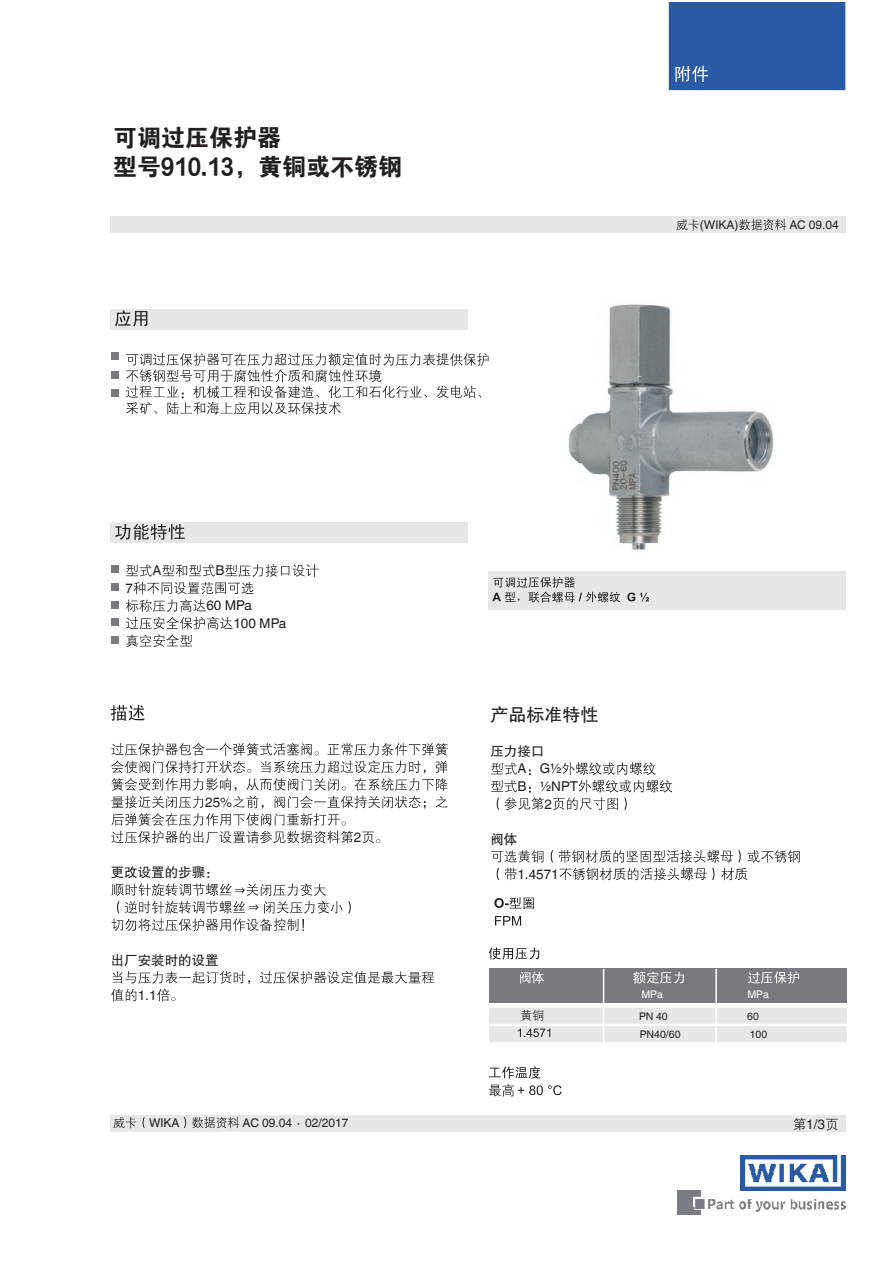
<style>
.page{position:relative;width:893px;height:1263px;background:#fff}
.page>*{position:absolute;margin:0;border:0;box-sizing:border-box;transform-origin:0 0}
.t1{font:24px/28.8px "FZDHTJW GB1 0";color:#231f20}
.t2{font:18px "FZHTJW GB1 0";color:#231f20}
.t3{font:13.5px/17.5px "Helvetica World";color:#231f20}
.t4{font:13.5px "FZHTJW GB1 0";color:#231f20}
.t5{font:12px "Helvetica World";color:#231f20}
.t6{font:10.5px "Helvetica World";color:#221f1f}
.t7{font:10.5px "Helvetica World";color:#fff}
</style>
<div class="page">
<img style="left:740px;top:1155px;width:105px;height:36px">
<img style="left:678px;top:1191px;width:167px;height:24px">
<div style="left:110px;top:1115px;width:735px;height:17px;background:#e6e7e8"></div>
<div style="left:110px;top:216px;width:735px;height:17px;background:#e6e7e8"></div>
<div style="left:669px;top:3px;width:175px;height:86px;background:#2b5aa5"></div>
<div style="left:669px;top:2px;width:176px;height:88px;border:1px solid #2b5aa5"></div>
<div style="left:110px;top:309px;width:357px;height:21px;background:#e6e7e8"></div>
<div style="left:488px;top:571px;width:357px;height:39px;background:#e6e7e8"></div>
<div style="left:110px;top:522px;width:357px;height:21px;background:#e6e7e8"></div>
<svg style="left:115px;top:310px;width:32px;height:17px"></svg>
<div style="left:111px;top:352px;width:8px;height:7px;background:#797a80"></div>
<div style="left:111px;top:371px;width:8px;height:8px;background:#797a80"></div>
<div style="left:111px;top:389px;width:8px;height:7px;background:#797a80"></div>
<svg style="left:115px;top:524px;width:70px;height:16px"></svg>
<div style="left:111px;top:565px;width:8px;height:8px;background:#797a80"></div>
<div style="left:111px;top:583px;width:8px;height:8px;background:#797a80"></div>
<div style="left:111px;top:601px;width:8px;height:7px;background:#797a80"></div>
<div style="left:111px;top:618px;width:8px;height:8px;background:#797a80"></div>
<div style="left:111px;top:636px;width:8px;height:8px;background:#797a80"></div>
<svg style="left:111px;top:705px;width:34px;height:16px"></svg>
<svg style="left:492px;top:577px;width:128px;height:25px"></svg>
<svg style="left:627px;top:593px;width:22px;height:9px"></svg>
<svg style="left:675px;top:66px;width:33px;height:16px"></svg>
<svg style="left:494px;top:897px;width:40px;height:12px"></svg>
<svg style="left:495px;top:916px;width:26px;height:10px"></svg>
<svg style="left:489px;top:947px;width:50px;height:13px"></svg>
<div style="left:487px;top:1006px;width:361px;height:19px;background:#e6e7e8;border:2px solid #fff"></div>
<div style="left:487px;top:1025px;width:361px;height:19px;background:#e6e7e8;border:2px solid #fff"></div>
<div style="left:489px;top:969px;width:358px;height:34px;background:#797a80"></div>
<svg style="left:520px;top:972px;width:24px;height:12px"></svg>
<svg style="left:633px;top:971px;width:166px;height:13px"></svg>
<svg style="left:518px;top:1028px;width:32px;height:9px"></svg>
<img style="left:568px;top:304px;width:206px;height:246px">
<svg style="left:126px;top:353px;width:362px;height:61px"></svg>
<svg style="left:126px;top:564px;width:192px;height:83px"></svg>
<svg style="left:111px;top:743px;width:337px;height:100px"></svg>
<svg style="left:111px;top:883px;width:240px;height:48px"></svg>
<svg style="left:111px;top:971px;width:323px;height:30px"></svg>
<svg style="left:491px;top:763px;width:53px;height:47px"></svg>
<svg style="left:553px;top:762px;width:119px;height:48px"></svg>
<svg style="left:491px;top:850px;width:309px;height:30px"></svg>
<svg style="left:676px;top:219px;width:23px;height:11px"></svg>
<svg style="left:739px;top:219px;width:47px;height:11px"></svg>
<svg style="left:113px;top:1117px;width:32px;height:11px"></svg>
<svg style="left:184px;top:1117px;width:55px;height:11px"></svg>
<svg style="left:521px;top:1010px;width:22px;height:11px"></svg>
<svg style="left:489px;top:1066px;width:73px;height:31px"></svg>
<svg style="left:793px;top:1118px;width:12px;height:13px"></svg>
<svg style="left:826px;top:1119px;width:12px;height:12px"></svg>
<hr style="left:603px;top:969px;width:1px;height:74px;background:#fff">
<hr style="left:715px;top:969px;width:2px;height:74px;background:#fff">
<h1 class="t1" style="left:113px;top:124px;width:291px">可调过压保护器<br>型号910.13，黄铜或不锈钢</h1>
<p class="t5" style="left:700px;top:218px;width:40px">(WIKA)</p>
<p class="t5" style="left:789px;top:218px;width:51px">AC 09.04</p>
<p class="t3" style="left:125px;top:579px;width:9px">7</p>
<p class="t3" style="left:152px;top:562px;width:11px">A</p>
<p class="t3" style="left:215px;top:562px;width:11px">B</p>
<p class="t3" style="left:233px;top:597px;width:54px;text-indent:-27px">60 MPa<br>100 MPa</p>
<p class="t3" style="left:205px;top:793px;width:29px">25%</p>
<p class="t4" style="left:111px;top:865px;width:109px">更改设置的步骤：</p>
<p class="t4" style="left:111px;top:953px;width:109px">出厂安装时的设置</p>
<p class="t3" style="left:138px;top:986px;width:20px">1.1</p>
<p class="t3" style="left:236px;top:881px;width:12px">⇒</p>
<p class="t3" style="left:249px;top:899px;width:12px">⇒</p>
<p class="t3" style="left:354px;top:828px;width:9px">2</p>
<h2 class="t2" style="left:490px;top:705px;width:109px">产品标准特性</h2>
<p class="t4" style="left:490px;top:744px;width:55px">压力接口</p>
<p class="t3" style="left:517px;top:760px;width:46px">A G½</p>
<p class="t3" style="left:517px;top:778px;width:62px">B ½NPT</p>
<p class="t3" style="left:544px;top:795px;width:9px">2</p>
<p class="t4" style="left:490px;top:832px;width:28px">阀体</p>
<p class="t3" style="left:517px;top:865px;width:43px">1.4571</p>
<p class="t7" style="left:747px;top:988px;width:23px">MPa</p>
<p class="t6" style="left:639px;top:1010px;width:30px">PN 40</p>
<p class="t6" style="left:747px;top:1010px;width:13px">60</p>
<p class="t6" style="left:640px;top:1028px;width:42px">PN40/60</p>
<p class="t6" style="left:750px;top:1028px;width:19px">100</p>
<p class="t5" style="left:149px;top:1116px;width:32px">WIKA</p>
<p class="t5" style="left:243px;top:1116px;width:107px">AC 09.04 ∙ 02/2017</p>
<p class="t3" style="left:806px;top:1116px;width:20px">1/3</p>
</div>
